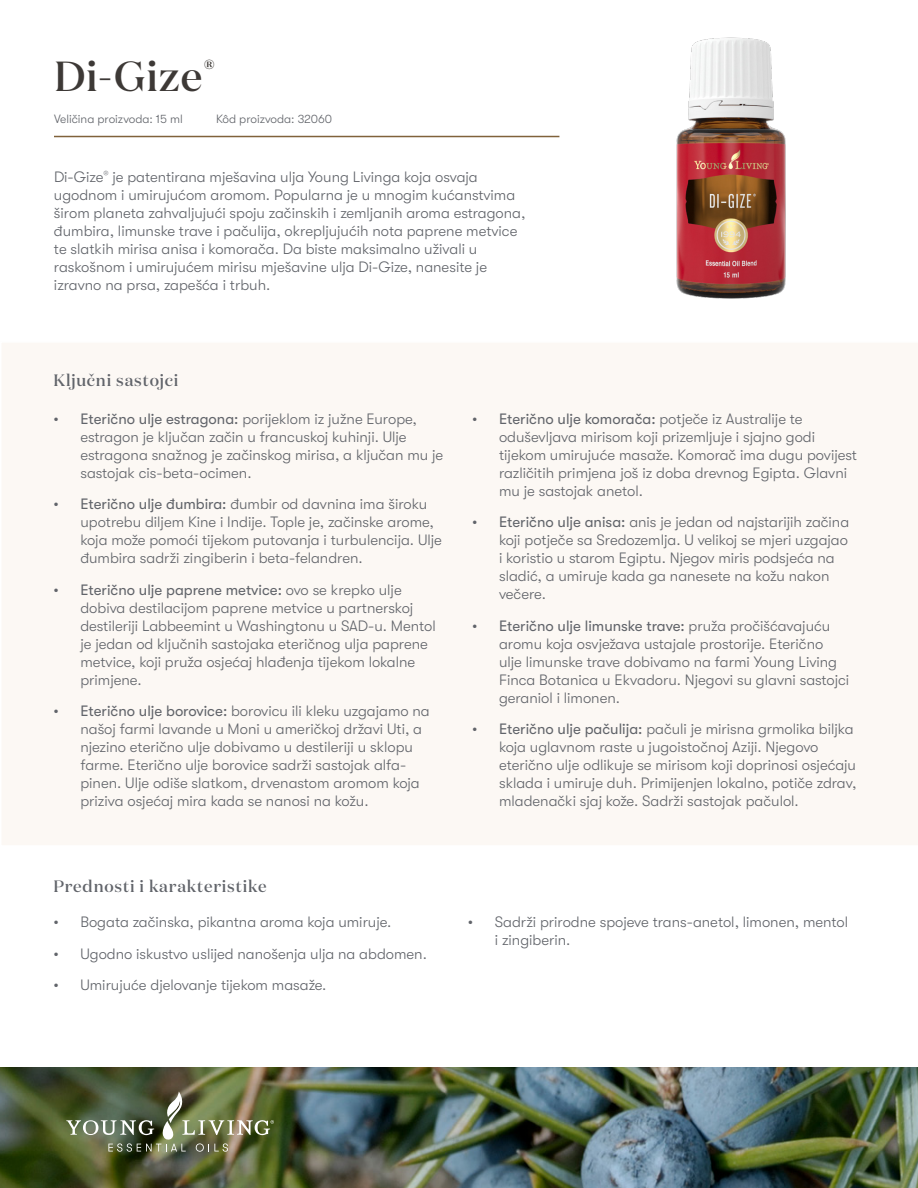
<style>
.page{position:relative;width:918px;height:1188px;background:#fff}
.page>*{position:absolute;margin:0;border:0;box-sizing:border-box;transform-origin:0 0}
.t1{font:500 42px "Domaine Display";letter-spacing:.02em;color:#3d3936}
.t2{font:500 16.5px "Domaine Display";letter-spacing:.05em;color:#61646a}
.t3{font:300 15px/18px "GT Walsheim Pro";color:#61646a}
.t4{font:300 12px "GT Walsheim Pro";color:#61646a}
.s1{font-weight:400}
</style>
<div class="page">
<img style="left:0;top:1067px;width:918px;height:121px">
<div style="left:2px;top:343px;width:916px;height:502px;background:#fcf8f4"></div>
<img style="left:66px;top:1092px;width:208px;height:60px">
<hr style="left:54px;top:136px;width:505px;height:1px;background:#80623b">
<img style="left:677px;top:37px;width:109px;height:262px">
<h1 class="t1" style="left:54px;top:49px;width:163px">Di-Gize<sup>®</sup></h1>
<p class="t4" style="left:54px;top:112px;width:130px">Veličina proizvoda: 15 ml</p>
<p class="t4" style="left:216px;top:112px;width:118px">Kôd proizvoda: 32060</p>
<p class="t3" style="left:54px;top:168px;width:473px">Di-Gize<sup>®</sup> je patentirana mješavina ulja Young Livinga koja osvaja ugodnom i umirujućom aromom. Popularna je u mnogim kućanstvima širom planeta zahvaljujući spoju začinskih i zemljanih aroma estragona, đumbira, limunske trave i pačulija, okrepljujućih nota paprene metvice te slatkih mirisa anisa i komorača. Da biste maksimalno uživali u raskošnom i umirujućem mirisu mješavine ulja Di-Gize, nanesite je izravno na prsa, zapešća i trbuh.</p>
<p class="t2" style="left:53px;top:370px;width:127px">Ključni sastojci</p>
<p class="t3" style="left:80px;top:410px;width:364px;text-indent:-27px"><span class="s1">• Eterično ulje estragona:</span> porijeklom iz južne Europe, estragon je ključan začin u francuskoj kuhinji. Ulje estragona snažnog je začinskog mirisa, a ključan mu je sastojak cis-beta-ocimen.</p>
<p class="t3" style="left:80px;top:495px;width:363px;text-indent:-27px"><span class="s1">• Eterično ulje đumbira:</span> đumbir od davnina ima široku upotrebu diljem Kine i Indije. Tople je, začinske arome, koja može pomoći tijekom putovanja i turbulencija. Ulje đumbira sadrži zingiberin i beta-felandren.</p>
<p class="t3" style="left:80px;top:581px;width:357px;text-indent:-27px"><span class="s1">• Eterično ulje paprene metvice:</span> ovo se krepko ulje dobiva destilacijom paprene metvice u partnerskoj destileriji Labbeemint u Washingtonu u SAD-u. Mentol je jedan od ključnih sastojaka eteričnog ulja paprene metvice, koji pruža osjećaj hlađenja tijekom lokalne primjene.</p>
<p class="t3" style="left:80px;top:702px;width:351px;text-indent:-27px"><span class="s1">• Eterično ulje borovice:</span> borovicu ili kleku uzgajamo na našoj farmi lavande u Moni u američkoj državi Uti, a njezino eterično ulje dobivamo u destileriji u sklopu farme. Eterično ulje borovice sadrži sastojak alfa&shy;pinen. Ulje odiše slatkom, drvenastom aromom koja priziva osjećaj mira kada se nanosi na kožu.</p>
<p class="t3" style="left:499px;top:410px;width:359px;text-indent:-27px"><span class="s1">• Eterično ulje komorača:</span> potječe iz Australije te oduševljava mirisom koji prizemljuje i sjajno godi tijekom umirujuće masaže. Komorač ima dugu povijest različitih primjena još iz doba drevnog Egipta. Glavni mu je sastojak anetol.</p>
<p class="t3" style="left:499px;top:513px;width:352px;text-indent:-27px"><span class="s1">• Eterično ulje anisa:</span> anis je jedan od najstarijih začina koji potječe sa Sredozemlja. U velikoj se mjeri uzgajao i koristio u starom Egiptu. Njegov miris podsjeća na sladić, a umiruje kada ga nanesete na kožu nakon večere.</p>
<p class="t3" style="left:499px;top:617px;width:352px;text-indent:-27px"><span class="s1">• Eterično ulje limunske trave:</span> pruža pročišćavajuću aromu koja osvježava ustajale prostorije. Eterično ulje limunske trave dobivamo na farmi Young Living Finca Botanica u Ekvadoru. Njegovi su glavni sastojci geraniol i limonen.</p>
<p class="t3" style="left:499px;top:720px;width:359px;text-indent:-27px"><span class="s1">• Eterično ulje pačulija:</span> pačuli je mirisna grmolika biljka koja uglavnom raste u jugoistočnoj Aziji. Njegovo eterično ulje odlikuje se mirisom koji doprinosi osjećaju sklada i umiruje duh. Primijenjen lokalno, potiče zdrav, mladenački sjaj kože. Sadrži sastojak pačulol.</p>
<p class="t2" style="left:53px;top:876px;width:215px">Prednosti i karakteristike</p>
<p class="t3" style="left:53px;top:913px;width:340px">• Bogata začinska, pikantna aroma koja umiruje.</p>
<p class="t3" style="left:53px;top:945px;width:375px">• Ugodno iskustvo uslijed nanošenja ulja na abdomen.</p>
<p class="t3" style="left:53px;top:976px;width:275px">• Umirujuće djelovanje tijekom masaže.</p>
<p class="t3" style="left:495px;top:913px;width:355px;text-indent:-27px">• Sadrži prirodne spojeve trans-anetol, limonen, mentol i zingiberin.</p>
</div>
